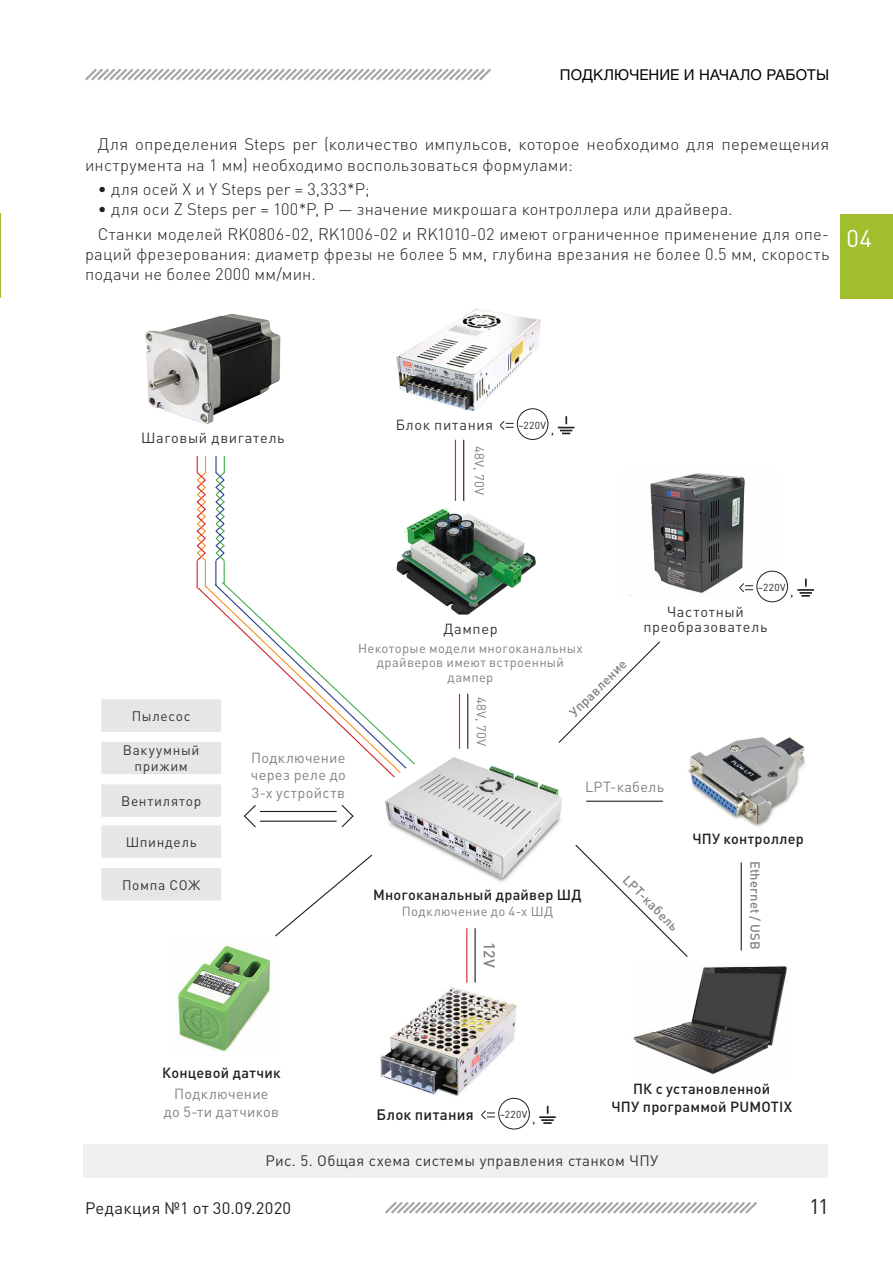
<style>
.page{position:relative;width:893px;height:1263px;background:#fff}
.page>*{position:absolute;margin:0;border:0;box-sizing:border-box;transform-origin:0 0}
.t1{font:24px "DIN Pro";color:#fff}
.t2{font:21px "DIN Pro";color:#231f20}
.t3{font:300 16.5px/20.2px "DIN Pro";letter-spacing:.01em;color:#231f20}
.t4{font:16.5px "DIN Pro";letter-spacing:.015em;color:#231f20}
.t5{font:500 15.75px "DIN Pro";color:#808285}
.t6{font:15px "DIN Pro";letter-spacing:.025em;color:#363536}
.t7{font:15px "Helvetica Neue Cyr";letter-spacing:.005em;color:#000}
.t8{font:500 15px "DIN Pro";letter-spacing:.015em;color:#231f20}
.t9{font:500 14.55px "DIN Pro";letter-spacing:.015em;color:#231f20}
.t10{font:14.55px/17.4px "DIN Pro";letter-spacing:.02em;color:#808285;text-align:justify}
.t11{font:14.55px "DIN Pro";letter-spacing:.045em;color:#363536}
.t12{font:13.65px "DIN Pro";letter-spacing:.045em;color:#363536}
.t13{font:13.5px "DIN Pro";color:#231f20}
.t14{font:13.05px "DIN Pro";letter-spacing:.025em;color:#808285}
.t15{font:500 13.05px "DIN Pro";letter-spacing:.015em;color:#808285}
.t16{font:10.05px "DIN Pro";letter-spacing:.04em;color:#231f20}
</style>
<div class="page">
<svg style="left:385px;top:1202px;width:372px;height:12px"></svg>
<svg style="left:85px;top:68px;width:406px;height:13px"></svg>
<hr style="left:0;top:213px;width:1px;height:85px;background:#a0be2d">
<div style="left:840px;top:215px;width:53px;height:84px;background:#a0be2d"></div>
<img style="left:178px;top:945px;width:93px;height:107px">
<img style="left:380px;top:982px;width:143px;height:120px">
<img style="left:633px;top:966px;width:154px;height:109px">
<svg style="left:481px;top:1110px;width:14px;height:10px"></svg>
<div style="left:498px;top:1098px;width:32px;height:31px;border:1px solid #231f20;border-radius:50%"></div>
<svg style="left:539px;top:1106px;width:17px;height:18px"></svg>
<img style="left:385px;top:746px;width:177px;height:136px">
<hr style="left:475px;top:928px;width:1px;height:55px;background:#231f20">
<hr style="left:466px;top:928px;width:1px;height:55px;background:#d1232a">
<svg style="left:275px;top:854px;width:98px;height:83px"></svg>
<svg style="left:575px;top:844px;width:113px;height:113px"></svg>
<hr style="left:260px;top:811px;width:77px;height:1px;background:#231f20">
<hr style="left:260px;top:821px;width:77px;height:1px;background:#231f20">
<svg style="left:341px;top:805px;width:13px;height:23px"></svg>
<svg style="left:244px;top:805px;width:12px;height:23px"></svg>
<div style="left:100px;top:740px;width:122px;height:35px;background:#e6e6e6;border:1px solid #fff"></div>
<div style="left:100px;top:698px;width:122px;height:35px;background:#e6e6e6;border:1px solid #fff"></div>
<div style="left:100px;top:783px;width:122px;height:35px;background:#e6e6e6;border:1px solid #fff"></div>
<div style="left:100px;top:824px;width:122px;height:35px;background:#e6e6e6;border:1px solid #fff"></div>
<div style="left:100px;top:867px;width:122px;height:35px;background:#e6e6e6;border:1px solid #fff"></div>
<img style="left:396px;top:309px;width:148px;height:106px">
<img style="left:629px;top:473px;width:149px;height:123px">
<hr style="left:463px;top:440px;width:1px;height:61px;background:#231f20">
<hr style="left:455px;top:440px;width:1px;height:61px;background:#d1232a">
<svg style="left:558px;top:641px;width:102px;height:102px"></svg>
<img style="left:145px;top:313px;width:136px;height:111px">
<svg style="left:499px;top:421px;width:15px;height:9px"></svg>
<div style="left:517px;top:408px;width:31px;height:32px;border:1px solid #231f20;border-radius:50%"></div>
<svg style="left:558px;top:416px;width:16px;height:18px"></svg>
<svg style="left:195px;top:456px;width:221px;height:323px"></svg>
<svg style="left:739px;top:583px;width:14px;height:10px"></svg>
<div style="left:757px;top:571px;width:31px;height:31px;border:1px solid #231f20;border-radius:50%"></div>
<svg style="left:797px;top:579px;width:17px;height:18px"></svg>
<div style="left:83px;top:1144px;width:745px;height:34px;background:#f0f0f0"></div>
<img style="left:395px;top:507px;width:141px;height:112px">
<hr style="left:467px;top:694px;width:1px;height:55px;background:#231f20">
<hr style="left:459px;top:694px;width:1px;height:55px;background:#d1232a">
<hr style="left:586px;top:801px;width:77px;height:1px;background:#231f20">
<img style="left:688px;top:737px;width:117px;height:90px">
<hr style="left:741px;top:862px;width:1px;height:88px;background:#231f20">
<p class="t7" style="left:560px;top:67px;width:271px">Подключение и начало работы</p>
<p class="t3" style="left:85px;top:134px;width:746px;text-indent:13px">Для определения Steps per (количество импульсов, которое необходимо для перемещения инструмента на 1 мм) необходимо воспользоваться формулами:</p>
<p class="t3" style="left:98px;top:178px;width:273px">• для осей X и Y Steps per = 3,333*P;</p>
<p class="t3" style="left:98px;top:199px;width:636px">• для оси Z Steps per = 100*P, P — значение микрошага контроллера или драйвера.</p>
<p class="t3" style="left:85px;top:223px;width:746px;text-align:justify;text-indent:13px">Станки моделей RK0806-02, RK1006-02 и RK1010-02 имеют ограниченное применение для опе&shy;раций фрезерования: диаметр фрезы не более 5 мм, глубина врезания не более 0.5 мм, скорость подачи не более 2000 мм/мин.</p>
<p class="t1" style="left:847px;top:222px;width:27px">04</p>
<p class="t11" style="left:141px;top:428px;width:145px">Шаговый двигатель</p>
<p class="t11" style="left:396px;top:415px;width:99px">Блок питания</p>
<p class="t14" style="left:488px;top:446px;width:51px;rotate:90deg">48V, 70V</p>
<p class="t16" style="left:518px;top:418px;width:29px">~220V</p>
<p class="t13" style="left:551px;top:420px;width:5px">,</p>
<p class="t12" style="left:132px;top:707px;width:60px">Пылесос</p>
<p class="t12" style="left:123px;top:741px;width:78px">Вакуумный</p>
<p class="t12" style="left:134px;top:757px;width:55px">прижим</p>
<p class="t12" style="left:121px;top:792px;width:81px">Вентилятор</p>
<p class="t12" style="left:126px;top:833px;width:73px">Шпиндель</p>
<p class="t12" style="left:122px;top:876px;width:80px">Помпа СОЖ</p>
<p class="t10" style="left:251px;top:748px;width:96px">Подключение через реле до 3-х устройств</p>
<p class="t16" style="left:758px;top:581px;width:29px">~220V</p>
<p class="t11" style="left:667px;top:601px;width:78px">Частотный</p>
<p class="t11" style="left:443px;top:619px;width:56px">Дампер</p>
<p class="t11" style="left:643px;top:617px;width:125px">преобразователь</p>
<p class="t14" style="left:358px;top:639px;width:226px">Некоторые модели многоканальных</p>
<p class="t14" style="left:377px;top:653px;width:189px">драйверов имеют встроенный</p>
<p class="t14" style="left:448px;top:668px;width:47px">дампер</p>
<p class="t15" style="left:565px;top:708px;width:76px;rotate:-45deg">Управление</p>
<p class="t14" style="left:490px;top:696px;width:51px;rotate:90deg">48V, 70V</p>
<p class="t10" style="left:585px;top:777px;width:81px">LPT-кабель</p>
<p class="t13" style="left:790px;top:582px;width:5px">,</p>
<p class="t9" style="left:373px;top:885px;width:210px">Многоканальный драйвер ШД</p>
<p class="t14" style="left:402px;top:902px;width:153px">Подключение до 4-х ШД</p>
<p class="t5" style="left:500px;top:942px;width:27px;rotate:90deg">12V</p>
<p class="t15" style="left:631px;top:871px;width:74px;rotate:45deg">LPT-кабель</p>
<p class="t9" style="left:692px;top:829px;width:113px">ЧПУ контроллер</p>
<p class="t15" style="left:764px;top:861px;width:91px;rotate:90deg">Ethernet / USB</p>
<p class="t9" style="left:162px;top:1063px;width:120px">Концевой датчик</p>
<p class="t10" style="left:174px;top:1085px;width:96px">Подключение</p>
<p class="t10" style="left:164px;top:1102px;width:116px">до 5-ти датчиков</p>
<p class="t8" style="left:377px;top:1104px;width:99px">Блок питания</p>
<p class="t16" style="left:500px;top:1108px;width:29px">~220V</p>
<p class="t13" style="left:532px;top:1109px;width:5px">,</p>
<p class="t9" style="left:633px;top:1079px;width:139px">ПК с установленной</p>
<p class="t9" style="left:611px;top:1096px;width:182px">ЧПУ программой PUMOTIX</p>
<p class="t6" style="left:265px;top:1151px;width:395px">Рис. 5. Общая схема системы управления станком ЧПУ</p>
<p class="t4" style="left:85px;top:1196px;width:208px">Редакция №1 от 30.09.2020</p>
<p class="t2" style="left:809px;top:1192px;width:22px">11</p>
</div>
